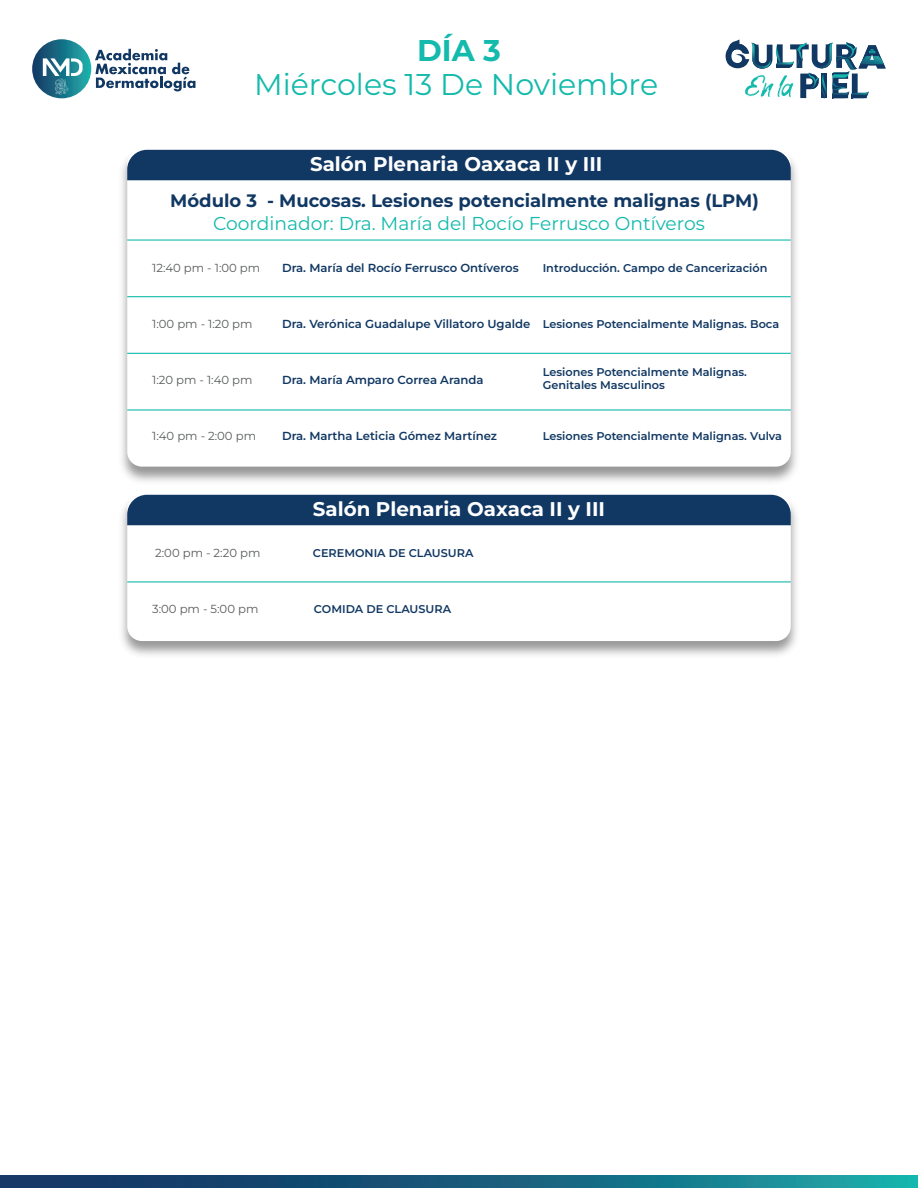
<style>
.page{position:relative;width:918px;height:1188px;background:#fff}
.page>*{position:absolute;margin:0;border:0;box-sizing:border-box;transform-origin:0 0}
.t1{font:30px "Montserrat";color:#14baac}
.t2{font:700 30px "Montserrat";color:#14baac}
.t3{font:700 19.8px "Montserrat";color:#fff}
.t4{font:18.6px "Montserrat";color:#14baac}
.t5{font:700 18px "Montserrat";color:#113863}
.t6{font:600 11.7px "Montserrat";color:#113863}
.t7{font:11.7px "Montserrat";color:#585b5b}
.t8{font:600 11.25px/13.5px "Montserrat";color:#113863}
</style>
<div class="page">
<svg style="left:0;top:1175px;width:918px;height:13px;background:#16627f"></svg>
<svg style="left:32px;top:39px;width:59px;height:59px"></svg>
<svg style="left:43px;top:58px;width:40px;height:37px"></svg>
<svg style="left:95px;top:49px;width:100px;height:42px"></svg>
<svg style="left:726px;top:39px;width:160px;height:59px"></svg>
<img style="left:122px;top:149px;width:675px;height:333px">
<div style="left:127px;top:150px;width:664px;height:317px;background:#fff;border-radius:15px"></div>
<div style="left:127px;top:150px;width:664px;height:30px;background:#113863"></div>
<hr style="left:127px;top:239px;width:664px;height:2px;background:#14baac">
<hr style="left:127px;top:296px;width:664px;height:1px;background:#14baac">
<hr style="left:127px;top:353px;width:664px;height:1px;background:#14baac">
<hr style="left:127px;top:409px;width:664px;height:2px;background:#14baac">
<img style="left:122px;top:494px;width:675px;height:161px">
<div style="left:127px;top:495px;width:664px;height:146px;background:#fff;border-radius:15px"></div>
<div style="left:127px;top:495px;width:664px;height:30px;background:#113863"></div>
<hr style="left:127px;top:581px;width:664px;height:1px;background:#14baac">
<h1 class="t2" style="left:417px;top:30px;width:85px">DÍA 3</h1>
<h1 class="t1" style="left:254px;top:64px;width:406px">Miércoles 13 De Noviembre</h1>
<h2 class="t3" style="left:310px;top:151px;width:294px">Salón Plenaria Oaxaca II y III</h2>
<h3 class="t5" style="left:170px;top:189px;width:590px">Módulo 3 - Mucosas. Lesiones potencialmente malignas (LPM)</h3>
<h3 class="t4" style="left:213px;top:211px;width:493px">Coordinador: Dra. María del Rocío Ferrusco Ontíveros</h3>
<p class="t7" style="left:152px;top:260px;width:110px">12:40 pm - 1:00 pm</p>
<p class="t8" style="left:543px;top:261px;width:226px">Introducción. Campo de Cancerización</p>
<p class="t6" style="left:282px;top:260px;width:238px">Dra. María del Rocío Ferrusco Ontíveros</p>
<p class="t7" style="left:152px;top:316px;width:102px">1:00 pm - 1:20 pm</p>
<p class="t7" style="left:152px;top:372px;width:102px">1:20 pm - 1:40 pm</p>
<p class="t6" style="left:282px;top:316px;width:250px">Dra. Verónica Guadalupe Villatoro Ugalde</p>
<p class="t6" style="left:282px;top:372px;width:203px">Dra. María Amparo Correa Aranda</p>
<p class="t8" style="left:543px;top:317px;width:238px">Lesiones Potencialmente Malignas. Boca</p>
<p class="t8" style="left:543px;top:365px;width:206px">Lesiones Potencialmente Malignas.<br>Genitales Masculinos</p>
<p class="t7" style="left:152px;top:428px;width:105px">1:40 pm - 2:00 pm</p>
<p class="t6" style="left:282px;top:428px;width:216px">Dra. Martha Leticia Gómez Martínez</p>
<p class="t8" style="left:543px;top:429px;width:241px">Lesiones Potencialmente Malignas. Vulva</p>
<h2 class="t3" style="left:313px;top:496px;width:294px">Salón Plenaria Oaxaca II y III</h2>
<p class="t7" style="left:155px;top:545px;width:107px">2:00 pm - 2:20 pm</p>
<p class="t8" style="left:313px;top:546px;width:162px">CEREMONIA DE CLAUSURA</p>
<p class="t7" style="left:152px;top:601px;width:108px">3:00 pm - 5:00 pm</p>
<p class="t8" style="left:314px;top:602px;width:139px">COMIDA DE CLAUSURA</p>
</div>
